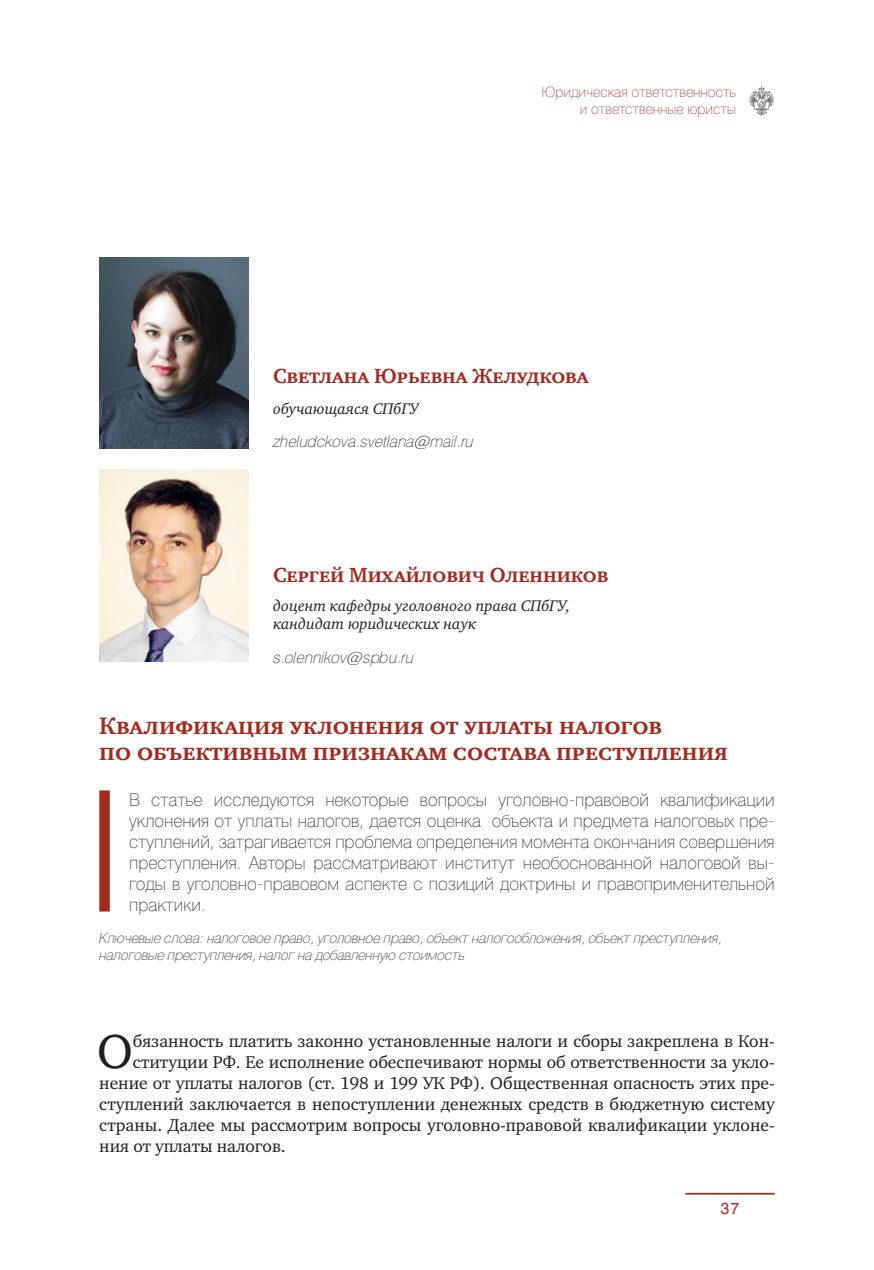
<style>
.page{position:relative;width:874px;height:1270px;background:#fff}
.page>*{position:absolute;margin:0;border:0;box-sizing:border-box;transform-origin:0 0}
.t1{font:48.82px "Charter ITC";color:#231f20}
.t2{font:700 24.5px/26.2px "Charter ITC";color:#a32b1e}
.t3{font:700 21px "Charter ITC";color:#a32b1e}
.t4{font:17.5px "Charter ITC";color:#231f20}
.t5{font:100 17.5px/21px "Helios";color:#231f20;text-align:justify}
.t6{font:italic 15.75px/18.9px "Charter ITC";color:#231f20}
.t7{font:italic 100 15.75px "Helios";color:#231f20}
.t8{font:15.75px "Helios";color:#a32b1e}
.t9{font:italic 100 14px/16.8px "Helios";letter-spacing:-.01em;color:#231f20}
.t10{font:100 14px/17.5px "Helios";color:#a32b1e;text-align:right}
</style>
<div class="page">
<hr style="left:685px;top:1193px;width:89px;height:2px;background:#a32b1e">
<svg style="left:749px;top:87px;width:24px;height:28px"></svg>
<div style="left:99px;top:790px;width:11px;height:122px;background:#a32b1e"></div>
<img style="left:99px;top:470px;width:149px;height:191px">
<img style="left:99px;top:258px;width:149px;height:191px">
<p class="t10" style="left:541px;top:85px;width:196px">Юридическая ответственность и ответственные юристы</p>
<p class="t3" style="left:273px;top:367px;width:317px">СВЕТЛАНА ЮРЬЕВНА ЖЕЛУДКОВА</p>
<p class="t6" style="left:273px;top:400px;width:147px">обучающаяся СПбГУ</p>
<p class="t7" style="left:273px;top:436px;width:202px">zheludckova.svetlana@mail.ru</p>
<p class="t3" style="left:273px;top:566px;width:336px">СЕРГЕЙ МИХАЙЛОВИЧ ОЛЕННИКОВ</p>
<p class="t6" style="left:273px;top:597px;width:299px">доцент кафедры уголовного права СПбГУ, кандидат юридических наук</p>
<p class="t7" style="left:273px;top:652px;width:142px">s.olennikov@spbu.ru</p>
<h2 class="t2" style="left:99px;top:714px;width:630px">КВАЛИФИКАЦИЯ УКЛОНЕНИЯ ОТ УПЛАТЫ НАЛОГОВ<br>ПО ОБЪЕКТИВНЫМ ПРИЗНАКАМ СОСТАВА ПРЕСТУПЛЕНИЯ</h2>
<p class="t5" style="left:129px;top:791px;width:646px">В статье исследуются некоторые вопросы уголовно-правовой квалификации уклонения от уплаты налогов, дается оценка объекта и предмета налоговых пре&shy;ступлений, затрагивается проблема определения момента окончания совершения преступления. Авторы рассматривают институт необоснованной налоговой вы&shy;годы в уголовно-правовом аспекте c позиций доктрины и правоприменительной практики.</p>
<p class="t9" style="left:99px;top:931px;width:623px">Ключевые слова: налоговое право, уголовное право, объект налогообложения, объект преступления, налоговые преступления, налог на добавленную стоимость</p>
<h1 class="t1" style="left:97px;top:1031px;width:37px">О</h1>
<p class="t4" style="left:133px;top:1033px;width:643px">бязанность платить законно установленные налоги и сборы закреплена в Кон-</p>
<p class="t4" style="left:133px;top:1054px;width:643px">ституции РФ. Ее исполнение обеспечивают нормы об ответственности за укло-</p>
<p class="t4" style="left:99px;top:1075px;width:676px">нение от уплаты налогов (ст. 198 и 199 УК РФ). Общественная опасность этих пре-</p>
<p class="t4" style="left:99px;top:1096px;width:676px">ступлений заключается в непоступлении денежных средств в бюджетную систему</p>
<p class="t4" style="left:99px;top:1117px;width:676px">страны. Далее мы рассмотрим вопросы уголовно-правовой квалификации уклоне-</p>
<p class="t4" style="left:99px;top:1138px;width:188px">ния от уплаты налогов.</p>
<p class="t8" style="left:720px;top:1203px;width:20px">37</p>
</div>
